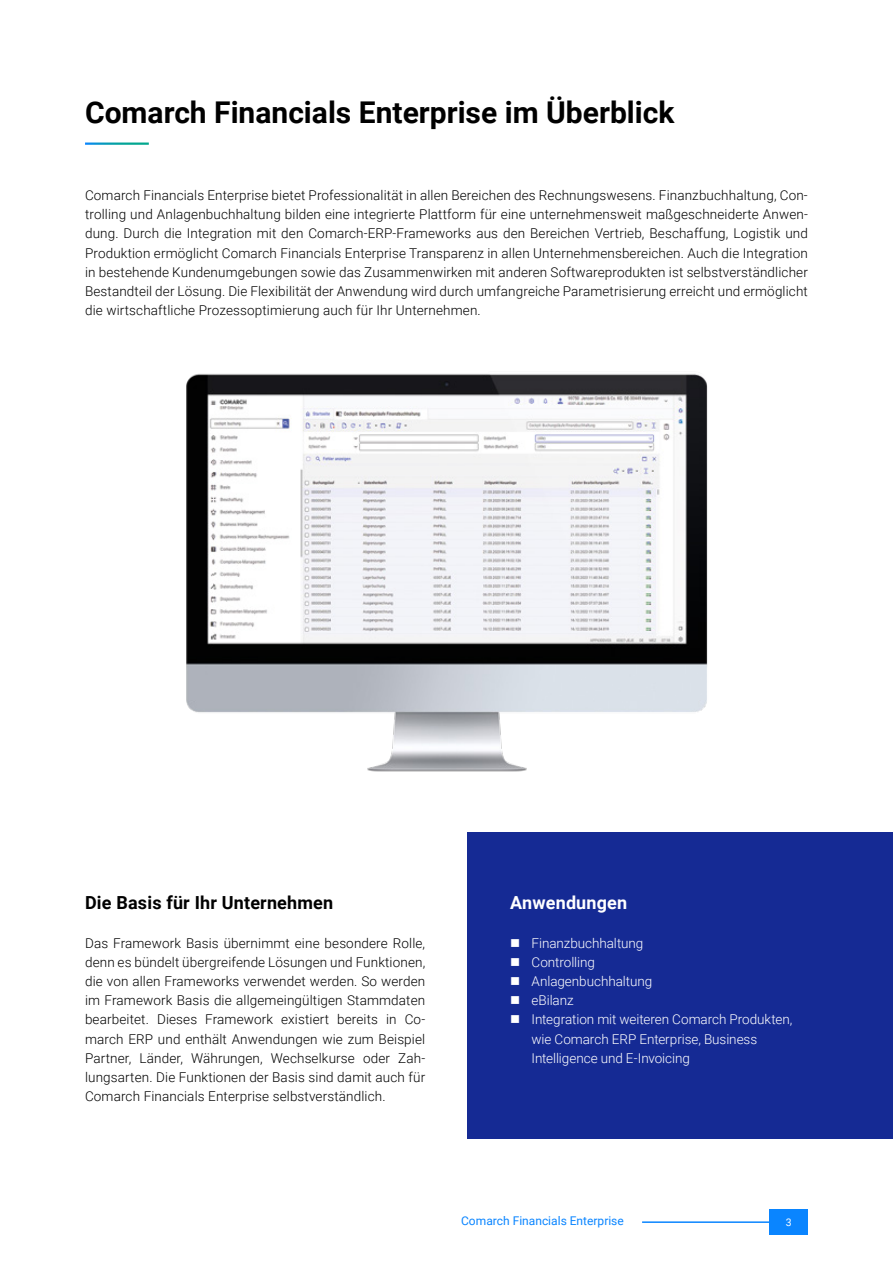
<style>
.page{position:relative;width:893px;height:1263px;background:#fff}
.page>*{position:absolute;margin:0;border:0;box-sizing:border-box;transform-origin:0 0}
.t1{font:700 30px "Roboto";color:#000}
.t2{font:700 18px "Roboto";letter-spacing:.01em;color:#000}
.t3{font:700 18px "Roboto";letter-spacing:.01em;color:#fff}
.t4{font:300 13.5px/19.2px "Roboto";letter-spacing:.01em;color:#000;text-align:justify}
.t5{font:300 13.5px/19.2px "Roboto";letter-spacing:-.005em;color:#fff}
.t6{font:12px "Roboto";color:#0a85ff}
.t7{font:10.5px "Roboto";color:#fff}
</style>
<div class="page">
<div style="left:468px;top:833px;width:425px;height:306px;background:#152a94"></div>
<img style="left:186px;top:374px;width:707px;height:471px">
<div style="left:770px;top:1209px;width:38px;height:26px;background:#0a85ff"></div>
<hr style="left:642px;top:1221px;width:128px;height:2px;background:#0a85ff">
<h1 class="t1" style="left:85px;top:92px;width:591px">Comarch Financials Enterprise im Überblick</h1>
<p class="t4" style="left:85px;top:185px;width:724px">Comarch Financials Enterprise bietet Professionalität in allen Bereichen des Rechnungswesens. Finanzbuchhaltung, Con&shy;trolling und Anlagenbuchhaltung bilden eine integrierte Plattform für eine unternehmensweit maßgeschneiderte Anwen&shy;dung. Durch die Integration mit den Comarch-ERP-Frameworks aus den Bereichen Vertrieb, Beschaffung, Logistik und Produktion ermöglicht Comarch Financials Enterprise Transparenz in allen Unternehmensbereichen. Auch die Integration in bestehende Kundenumgebungen sowie das Zusammenwirken mit anderen Softwareprodukten ist selbstverständlicher Bestandteil der Lösung. Die Flexibilität der Anwendung wird durch umfangreiche Parametrisierung erreicht und ermöglicht die wirtschaftliche Prozessoptimierung auch für Ihr Unternehmen.</p>
<h2 class="t2" style="left:85px;top:890px;width:250px">Die Basis für Ihr Unternehmen</h2>
<p class="t4" style="left:85px;top:933px;width:342px">Das Framework Basis übernimmt eine besondere Rolle, denn es bündelt übergreifende Lösungen und Funktionen, die von allen Frameworks verwendet werden. So werden im Framework Basis die allgemeingültigen Stammdaten bearbeitet. Dieses Framework existiert bereits in Co&shy;march ERP und enthält Anwendungen wie zum Beispiel Partner, Länder, Währungen, Wechselkurse oder Zah&shy;lungsarten. Die Funktionen der Basis sind damit auch für Comarch Financials Enterprise selbstverständlich.</p>
<h2 class="t3" style="left:510px;top:890px;width:118px">Anwendungen</h2>
<p class="t5" style="left:510px;top:933px;width:135px">■ Finanzbuchhaltung</p>
<p class="t5" style="left:510px;top:952px;width:86px">■ Controlling</p>
<p class="t5" style="left:510px;top:971px;width:144px">■ Anlagenbuchhaltung</p>
<p class="t5" style="left:510px;top:990px;width:65px">■ eBilanz</p>
<p class="t5" style="left:531px;top:1009px;width:262px;text-indent:-21px">■ Integration mit weiteren Comarch Produkten, wie Comarch ERP Enterprise, Business<br>Intelligence und E-Invoicing</p>
<p class="t6" style="left:461px;top:1212px;width:164px">Comarch Financials Enterprise</p>
<p class="t7" style="left:786px;top:1215px;width:7px">3</p>
</div>
